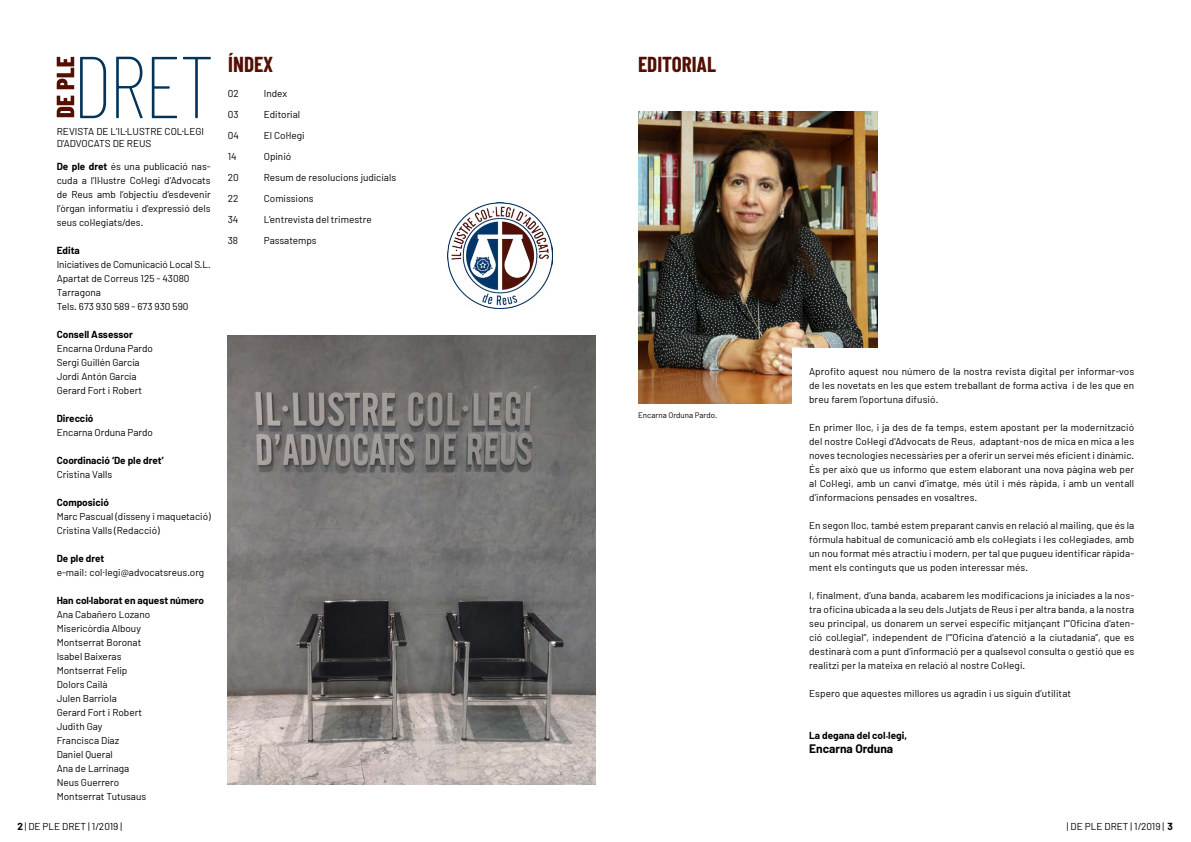
<style>
.page{position:relative;width:1191px;height:842px;background:#fff}
.page>*{position:absolute;margin:0;border:0;box-sizing:border-box;transform-origin:0 0}
.t1{font:700 21.1px "Barlow Condensed";color:#530f02}
.t2{font:700 12px "Barlow";color:#000}
.t3{font:10px/14px "Barlow";color:#000}
.t4{font:700 10px "Barlow";color:#000}
.t5{font:8px "Barlow";color:#000}
.s1{font-weight:700}
.s2{font-family:"Adobe Garamond Pro"}
</style>
<div class="page">
<img style="left:447px;top:203px;width:106px;height:105px">
<svg style="left:57px;top:57px;width:17px;height:60px"></svg>
<svg style="left:80px;top:57px;width:131px;height:61px"></svg>
<img style="left:638px;top:112px;width:239px;height:292px">
<div style="left:792px;top:348px;width:188px;height:124px;background:#fff"></div>
<img style="left:228px;top:336px;width:367px;height:448px">
<p class="t3" style="left:57px;top:125px;width:149px;line-height:12px">REVISTA DE L’IL·LUSTRE COL·LEGI<br>D’ADVOCATS DE REUS</p>
<p class="t3" style="left:57px;top:159px;width:156px;text-align:justify"><span class="s1">De ple dret</span> és una publicació nas&shy;cuda a l’Il·lustre Col·legi d’Advocats de Reus amb l’objectiu d’esdevenir l’òrgan informatiu i d’expressió dels seus col·legiats/des.</p>
<p class="t4" style="left:57px;top:244px;width:25px">Edita</p>
<p class="t3" style="left:57px;top:257px;width:156px">Iniciatives de Comunicació Local S.L.<br>Apartat de Correus 125 - 43080<br>Tarragona<br>Tels. 673 930 589 - 673 930 590</p>
<p class="t4" style="left:57px;top:328px;width:78px">Consell Assessor</p>
<p class="t3" style="left:57px;top:341px;width:98px">Encarna Orduna Pardo<br>Sergi Guillén García<br>Jordi Antón García<br>Gerard Fort i Robert</p>
<p class="t4" style="left:57px;top:412px;width:38px">Direcció</p>
<p class="t3" style="left:57px;top:425px;width:98px">Encarna Orduna Pardo</p>
<p class="t4" style="left:57px;top:454px;width:108px">Coordinació ‘De ple dret’</p>
<p class="t3" style="left:57px;top:467px;width:57px">Cristina Valls</p>
<p class="t4" style="left:57px;top:496px;width:54px">Composició</p>
<p class="t3" style="left:57px;top:509px;width:156px">Marc Pascual (disseny i maquetació)<br>Cristina Valls (Redacció)</p>
<p class="t4" style="left:57px;top:552px;width:49px">De ple dret</p>
<p class="t3" style="left:57px;top:565px;width:149px">e-mail: col.legi@advocatsreus.org</p>
<p class="t4" style="left:57px;top:594px;width:149px">Han col·laborat en aquest número</p>
<p class="t3" style="left:57px;top:607px;width:95px">Ana Cabañero Lozano<br>Misericòrdia Albouy<br>Montserrat Boronat<br>Isabel Baixeras<br>Montserrat Felip<br>Dolors Cailà<br>Julen Barriola<br>Gerard Fort i Robert<br>Judith Gay<br>Francisca Díaz<br>Daniel Queral<br>Ana de Larrínaga<br>Neus Guerrero<br>Montserrat Tutusaus</p>
<h1 class="t1" style="left:228px;top:51px;width:47px">ÍNDEX</h1>
<h1 class="t1" style="left:638px;top:51px;width:80px">EDITORIAL</h1>
<p class="t3" style="left:228px;top:86px;width:13px">02</p>
<p class="t3" style="left:264px;top:86px;width:25px">Index</p>
<p class="t3" style="left:228px;top:107px;width:12px">03</p>
<p class="t3" style="left:264px;top:107px;width:38px">Editorial</p>
<p class="t3" style="left:228px;top:128px;width:13px">04</p>
<p class="t3" style="left:264px;top:128px;width:42px">El Col·legi</p>
<p class="t3" style="left:228px;top:149px;width:10px">14</p>
<p class="t3" style="left:264px;top:149px;width:29px">Opinió</p>
<p class="t3" style="left:228px;top:170px;width:13px">20</p>
<p class="t3" style="left:264px;top:170px;width:134px">Resum de resolucions judicials</p>
<p class="t3" style="left:228px;top:191px;width:12px">22</p>
<p class="t3" style="left:264px;top:191px;width:51px">Comissions</p>
<p class="t3" style="left:228px;top:212px;width:12px">34</p>
<p class="t3" style="left:264px;top:212px;width:109px">L’entrevista del trimestre</p>
<p class="t3" style="left:228px;top:233px;width:12px">38</p>
<p class="t3" style="left:264px;top:233px;width:54px">Passatemps</p>
<p class="t5" style="left:638px;top:410px;width:81px">Encarna Orduna Pardo.</p>
<p class="t3" style="left:809px;top:364px;width:327px;text-align:justify">Aprofito aquest nou número de la nostra revista digital per informar-vos de les novetats en les que estem treballant de forma activa i de les que en breu farem l’oportuna difusió.</p>
<p class="t3" style="left:809px;top:420px;width:327px;text-align:justify">En primer lloc, i ja des de fa temps, estem apostant per la modernització del nostre Col·legi d’Advocats de Reus, adaptant-nos de mica en mica a les noves tecnologies necessàries per a oferir un servei més eficient i dinàmic.<br>És per això que us informo que estem elaborant una nova pàgina web per al Col·legi, amb un canvi d’imatge, més útil i més ràpida, i amb un ventall d’informacions pensades en vosaltres.</p>
<p class="t3" style="left:809px;top:518px;width:327px;text-align:justify">En segon lloc, també estem preparant canvis en relació al mailing, que és la fórmula habitual de comunicació amb els col·legiats i les col·legiades, amb un nou format més atractiu i modern, per tal que pugueu identificar ràpida&shy;ment els continguts que us poden interessar més.</p>
<p class="t3" style="left:809px;top:588px;width:327px;text-align:justify">I, finalment, d’una banda, acabarem les modificacions ja iniciades a la nos&shy;tra oficina ubicada a la seu dels Jutjats de Reus i per altra banda, a la nostra seu principal, us donarem un servei específic mitjançant l’“Oficina d’aten&shy;ció col·legial”, independent de l’“Oficina d’atenció a la ciutadania”, que es destinarà com a punt d’informació per a qualsevol consulta o gestió que es realitzi per la mateixa en relació al nostre Col·legi.</p>
<p class="t3" style="left:809px;top:686px;width:263px">Espero que aquestes millores us agradin i us siguin d’utilitat</p>
<p class="t4" style="left:809px;top:729px;width:99px">La degana del col<span class="s2">·</span>legi,</p>
<p class="t2" style="left:809px;top:741px;width:86px">Encarna Orduna</p>
<p class="t3" style="left:18px;top:819px;width:106px"><span class="s1">2</span> | DE PLE DRET | 1/2019 |</p>
<p class="t3" style="left:1067px;top:819px;width:107px">| DE PLE DRET | 1/2019 | <span class="s1">3</span></p>
</div>
